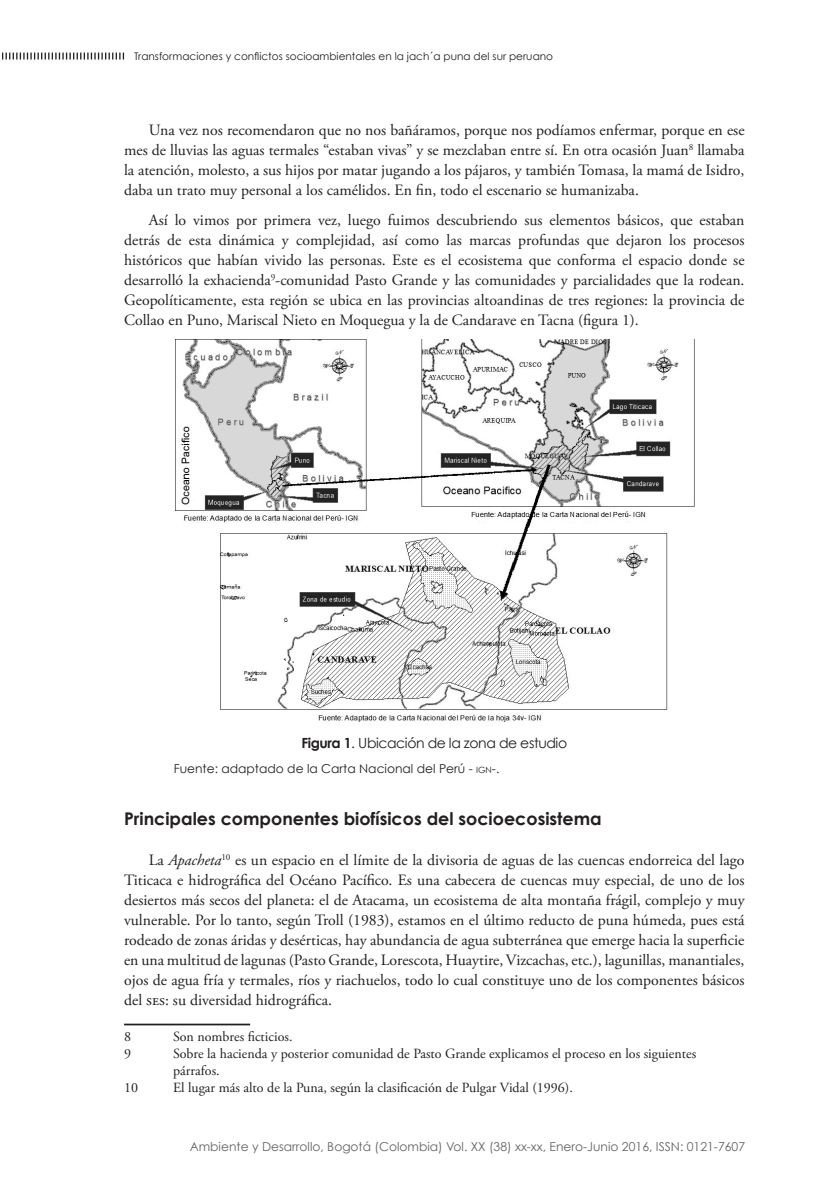
<style>
.page{position:relative;width:819px;height:1191px;background:#fff}
.page>*{position:absolute;margin:0;border:0;box-sizing:border-box;transform-origin:0 0}
.T2{font:700 17.5px "Century Gothic";color:#231f20}
.Texto{font:15.75px/19.9px "Adobe Garamond Pro";color:#231f20;text-align:justify}
.Pies_de_pagina{font:14px/16.8px "Adobe Garamond Pro";letter-spacing:-.02em;color:#231f20}
.Pies_de_pagina-2{font:14px "Adobe Garamond Pro";color:#231f20}
.T-Fig_Tab{font:14px "Century Gothic";letter-spacing:-.03em;color:#231f20}
.t1{font:12.25px "Century Gothic";color:#636366}
.F-Fig_Tab{font:12.25px "Century Gothic";color:#231f20}
.t2{font:10.5px "Century Gothic";color:#231f20}
.s1{font-weight:700}
.s2{font-size:8.58px}
.s3{font-style:italic}
</style>
<div class="page">
<svg style="left:2px;top:53px;width:122px;height:7px"></svg>
<img style="left:175px;top:339px;width:519px;height:383px">
<hr style="left:124px;top:1023px;width:126px;height:2px;background:#231f20">
<p class="t2" style="left:134px;top:49px;width:420px">Transformaciones y conflictos socioambientales en la jach´a puna del sur peruano</p>
<p class="Texto" style="left:124px;top:121px;width:622px;text-indent:25px">Una vez nos recomendaron que no nos bañáramos, porque nos podíamos enfermar, porque en ese mes de lluvias las aguas termales “estaban vivas” y se mezclaban entre sí. En otra ocasión Juan<sup>8</sup> llamaba la atención, molesto, a sus hijos por matar jugando a los pájaros, y también Tomasa, la mamá de Isidro, daba un trato muy personal a los camélidos. En fin, todo el escenario se humanizaba.</p>
<p class="Texto" style="left:124px;top:211px;width:622px;text-indent:25px">Así lo vimos por primera vez, luego fuimos descubriendo sus elementos básicos, que estaban detrás de esta dinámica y complejidad, así como las marcas profundas que dejaron los procesos históricos que habían vivido las personas. Este es el ecosistema que conforma el espacio donde se desarrolló la exhacienda<sup>9</sup>-comunidad Pasto Grande y las comunidades y parcialidades que la rodean.<br>Geopolíticamente, esta región se ubica en las provincias altoandinas de tres regiones: la provincia de Collao en Puno, Mariscal Nieto en Moquegua y la de Candarave en Tacna (figura 1).</p>
<p class="T-Fig_Tab" style="left:301px;top:734px;width:267px"><span class="s1">Figura 1</span>. Ubicación de la zona de estudio</p>
<p class="F-Fig_Tab" style="left:174px;top:761px;width:327px">Fuente: adaptado de la Carta Nacional del Perú - <span class="s2">ign</span>-.</p>
<p class="T2" style="left:124px;top:808px;width:479px">Principales componentes biofísicos del socioecosistema</p>
<p class="Texto" style="left:124px;top:850px;width:622px;text-indent:25px">La <span class="s3">Apacheta</span><sup>10</sup> es un espacio en el límite de la divisoria de aguas de las cuencas endorreica del lago Titicaca e hidrográfica del Océano Pacífico. Es una cabecera de cuencas muy especial, de uno de los desiertos más secos del planeta: el de Atacama, un ecosistema de alta montaña frágil, complejo y muy vulnerable. Por lo tanto, según Troll (1983), estamos en el último reducto de puna húmeda, pues está rodeado de zonas áridas y desérticas, hay abundancia de agua subterránea que emerge hacia la superficie en una multitud de lagunas (Pasto Grande, Lorescota, Huaytire, Vizcachas, etc.), lagunillas, manantiales, ojos de agua fría y termales, ríos y riachuelos, todo lo cual constituye uno de los componentes básicos del ses: su diversidad hidrográfica.</p>
<p class="Pies_de_pagina-2" style="left:124px;top:1028px;width:8px">8</p>
<p class="Pies_de_pagina-2" style="left:173px;top:1028px;width:121px">Son nombres ficticios.</p>
<p class="Pies_de_pagina-2" style="left:124px;top:1045px;width:8px">9</p>
<p class="Pies_de_pagina" style="left:173px;top:1045px;width:524px">Sobre la hacienda y posterior comunidad de Pasto Grande explicamos el proceso en los siguientes párrafos.</p>
<p class="Pies_de_pagina-2" style="left:124px;top:1079px;width:15px">10</p>
<p class="Pies_de_pagina-2" style="left:173px;top:1079px;width:401px">El lugar más alto de la Puna, según la clasificación de Pulgar Vidal (1996).</p>
<p class="t1" style="left:190px;top:1139px;width:557px">Ambiente y Desarrollo, Bogotá (Colombia) Vol. XX (38) xx-xx, Enero-Junio 2016, ISSN: 0121-7607</p>
</div>
